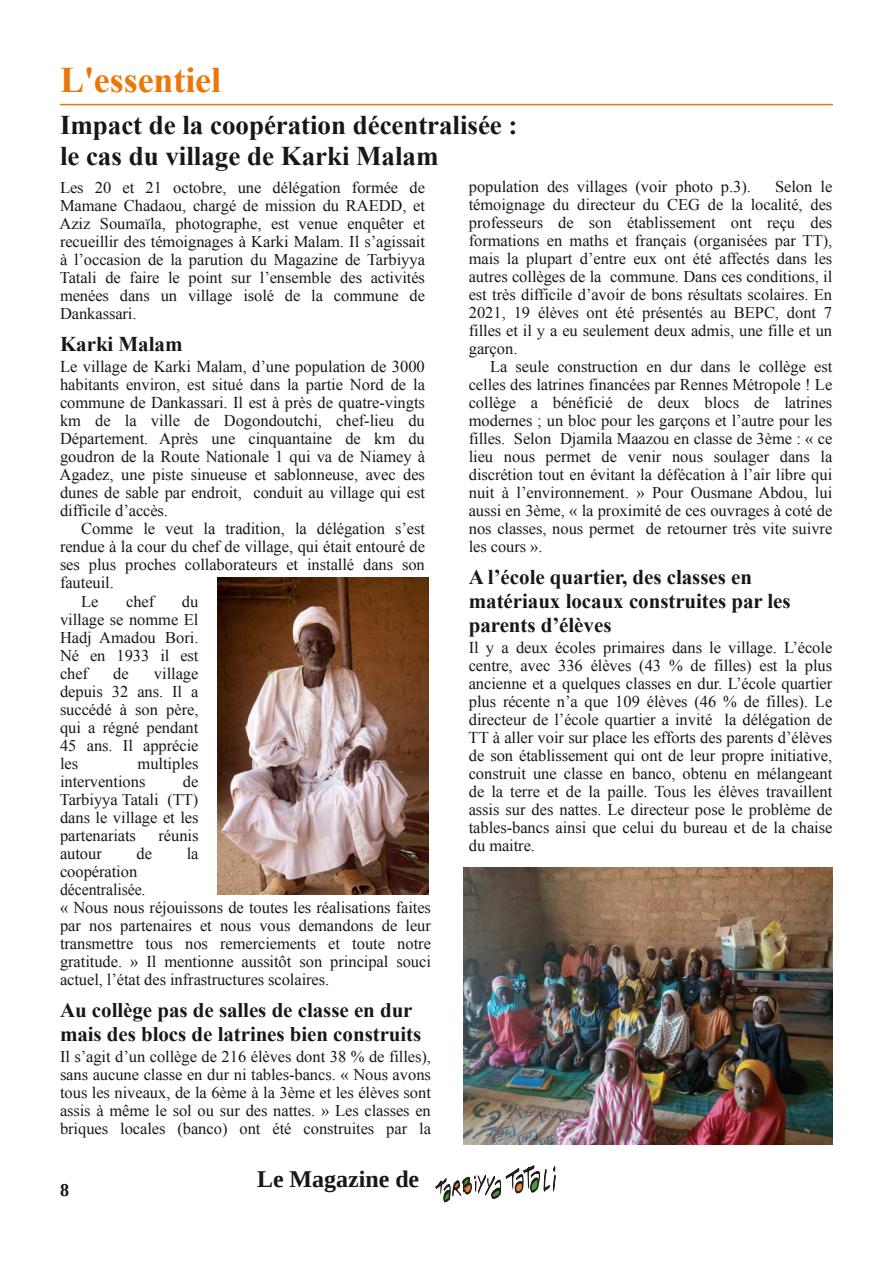
<style>
.page{position:relative;width:893px;height:1263px;background:#fff}
.page>*{position:absolute;margin:0;border:0;box-sizing:border-box;transform-origin:0 0}
.t1{font:700 36px "Times New Roman";color:#ec7607}
.t2{font:700 27px/31px "Times New Roman";color:#181715}
.t3{font:700 24px "Liberation Serif";color:#181715}
.t4{font:700 21px/24.2px "Times New Roman";color:#181715}
.t5{font:700 20.85px/24.2px "Times New Roman";letter-spacing:-.005em;color:#181715}
.t6{font:700 18px "Liberation Serif";color:#181715}
.t7{font:16.5px/18px "Times New Roman";letter-spacing:-.005em;color:#181715;text-align:justify}
.t8{font:16.35px/18px "Times New Roman";letter-spacing:-.005em;color:#181715;text-align:justify}
.s1{font-size:16.5px}
</style>
<div class="page">
<hr style="left:60px;top:104px;width:773px;height:1px;background:#ec7607">
<img style="left:217px;top:577px;width:212px;height:318px">
<img style="left:435px;top:1165px;width:121px;height:38px">
<img style="left:463px;top:867px;width:370px;height:277px">
<h1 class="t1" style="left:60px;top:55px;width:163px">L'essentiel</h1>
<h2 class="t2" style="left:60px;top:108px;width:459px">Impact de la coopération décentralisée : le cas du village de Karki Malam</h2>
<p class="t8" style="left:60px;top:179px;width:367px">Les 20 et 21 octobre, une délégation formée de Mamane Chadaou, chargé de mission du RAEDD, et Aziz Soumaïla, photographe, est venue enquêter et recueillir des témoignages à Karki Malam. Il s’agissait à l’occasion de la parution du Magazine de Tarbiyya Tatali de faire le point sur l’ensemble des activités menées dans un village isolé de la commune de Dankassari.</p>
<p class="t4" style="left:60px;top:331px;width:124px">Karki Malam</p>
<p class="t7" style="left:60px;top:357px;width:367px">Le village de Karki Malam, d’une population de 3000 habitants environ, est situé dans la partie Nord de la commune de Dankassari. Il est à près de quatre-vingts km de la ville de Dogondoutchi, chef-lieu du Département. Après une cinquantaine de km du goudron de la Route Nationale 1 qui va de Niamey à Agadez, une piste sinueuse et sablonneuse, avec des dunes de sable par endroit, conduit au village qui est difficile d’accès.</p>
<p class="t7" style="left:60px;top:519px;width:367px;text-indent:21px">Comme le veut la tradition, la délégation s’est rendue à la cour du chef de village, qui était entouré de ses plus proches collaborateurs et installé dans son fauteuil.</p>
<p class="t8" style="left:469px;top:178px;width:284px">population des villages (voir photo p.3).</p>
<p class="t8" style="left:469px;top:178px;width:365px;text-indent:306px">Selon le témoignage du directeur du CEG de la localité, des professeurs de son établissement ont reçu des formations en maths et français (organisées par TT), mais la plupart d’entre eux ont été affectés dans les autres collèges de la commune. Dans ces conditions, il est très difficile d’avoir de bons résultats scolaires. En 2021, 19 élèves ont été présentés au BEPC, dont 7 filles et il y a eu seulement deux admis, une fille et un garçon.</p>
<p class="t8" style="left:469px;top:358px;width:365px;text-indent:21px">La seule construction en dur dans le collège est celles des latrines financées par Rennes Métropole ! Le collège a bénéficié de deux blocs de latrines modernes ; un bloc pour les garçons et l’autre pour les filles. Selon Djamila Maazou en classe de 3ème : « ce lieu nous permet de venir nous soulager dans la discrétion tout en évitant la défécation à l’air libre qui nuit à l’environnement. » Pour Ousmane Abdou, lui aussi en 3ème, « la proximité de ces ouvrages à coté de nos classes, nous permet de retourner très vite suivre les cours ».</p>
<p class="t4" style="left:469px;top:564px;width:323px">A l’école quartier, des classes en matériaux locaux construites par les parents d’élèves</p>
<p class="t7" style="left:469px;top:639px;width:365px">Il y a deux écoles primaires dans le village. L’école centre, avec 336 élèves (43 % de filles) est la plus ancienne et a quelques classes en dur. L’école quartier plus récente n’a que 109 élèves (46 % de filles). Le directeur de l’école quartier a invité la délégation de TT à aller voir sur place les efforts des parents d’élèves de son établissement qui ont de leur propre initiative, construit une classe en banco, obtenu en mélangeant de la terre et de la paille. Tous les élèves travaillent assis sur des nattes. Le directeur pose le problème de tables-bancs ainsi que celui du bureau et de la chaise du maitre.</p>
<p class="t8" style="left:60px;top:592px;width:140px;text-indent:122px">du village se nomme El Hadj Amadou Bori.<br>Né en 1933 il est chef</p>
<p class="t8" style="left:81px;top:592px;width:19px">Le</p>
<p class="t8" style="left:126px;top:592px;width:30px">chef</p>
<p class="t8" style="left:60px;top:664px;width:140px;text-indent:94px">village depuis 32 ans. Il a succédé à son père, qui a régné pendant 45 ans. Il apprécie les</p>
<p class="t8" style="left:113px;top:664px;width:17px">de</p>
<p class="t8" style="left:60px;top:754px;width:140px;text-indent:78px">multiples interventions</p>
<p class="t8" style="left:60px;top:772px;width:140px;text-indent:123px">de Tarbiyya Tatali (TT) dans le village <span class="s1">et les</span></p>
<p class="t7" style="left:60px;top:826px;width:78px">partenariats</p>
<p class="t7" style="left:158px;top:826px;width:42px">réunis</p>
<p class="t7" style="left:60px;top:844px;width:43px">autour</p>
<p class="t7" style="left:137px;top:844px;width:17px">de</p>
<p class="t7" style="left:187px;top:844px;width:13px">la</p>
<p class="t7" style="left:60px;top:862px;width:373px;text-align:left">coopération<br>décentralisée.<br>« Nous nous réjouissons de toutes les réalisations faites par nos partenaires et nous vous demandons de leur transmettre tous nos remerciements et toute notre gratitude. » Il mentionne aussitôt son principal souci actuel, l’état des infrastructures scolaires.</p>
<p class="t5" style="left:60px;top:997px;width:363px">Au collège pas de salles de classe en dur mais des blocs de latrines bien construits</p>
<p class="t8" style="left:60px;top:1047px;width:373px">Il s’agit d’un collège de 216 élèves dont 38 % de filles), sans aucune classe en dur ni tables-bancs. « Nous avons tous les niveaux, de la 6ème à la 3ème et les élèves sont assis à même le sol ou sur des nattes. » Les classes en briques locales (banco) ont été construites par la</p>
<p class="t6" style="left:60px;top:1178px;width:10px">8</p>
<h3 class="t3" style="left:257px;top:1163px;width:164px">Le Magazine de</h3>
</div>
